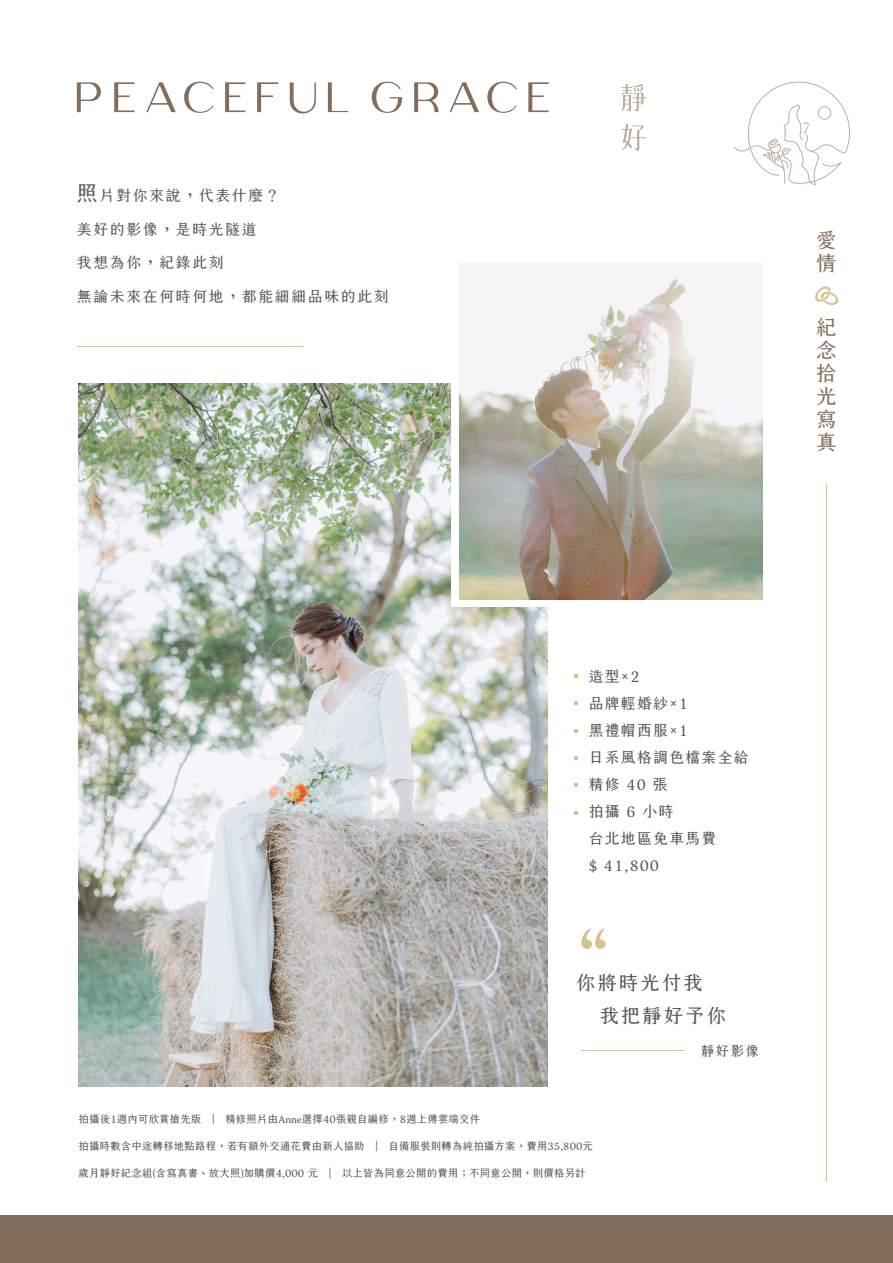
<style>
.page{position:relative;width:893px;height:1263px;background:#fff}
.page>*{position:absolute;margin:0;border:0;box-sizing:border-box;transform-origin:0 0}
.t1{font:20.85px/23px "creamfont 1.0 Regular";color:#836e5e}
.t2{font:19.5px/33px "creamfont 1.0 Regular";letter-spacing:.1em;color:#585656}
.t3{font:15px/27px "creamfont 1.0 Regular";letter-spacing:.075em;color:#585656}
.t4{font:15px "creamfont 1.0 Regular";letter-spacing:.1em;color:#585656}
.t5{font:13.5px "creamfont 1.0 Regular";color:#585656}
.t6{font:10.5px "creamfont 1.0 Regular";letter-spacing:.01em;color:#585656}
.s1{font-size:21px}
</style>
<div class="page">
<svg style="left:77px;top:82px;width:24px;height:30px"></svg>
<svg style="left:114px;top:82px;width:21px;height:30px"></svg>
<svg style="left:146px;top:82px;width:30px;height:30px"></svg>
<svg style="left:184px;top:82px;width:29px;height:31px"></svg>
<svg style="left:225px;top:82px;width:20px;height:30px"></svg>
<svg style="left:257px;top:82px;width:21px;height:30px"></svg>
<svg style="left:290px;top:82px;width:26px;height:31px"></svg>
<svg style="left:328px;top:82px;width:20px;height:30px"></svg>
<svg style="left:372px;top:82px;width:30px;height:31px"></svg>
<svg style="left:414px;top:82px;width:25px;height:30px"></svg>
<svg style="left:449px;top:82px;width:30px;height:30px"></svg>
<svg style="left:487px;top:82px;width:30px;height:31px"></svg>
<svg style="left:528px;top:82px;width:21px;height:30px"></svg>
<svg style="left:734px;top:81px;width:116px;height:104px"></svg>
<svg style="left:581px;top:928px;width:25px;height:21px"></svg>
<hr style="left:581px;top:1050px;width:104px;height:1px;background:#d5c48e">
<hr style="left:826px;top:483px;width:1px;height:699px;background:#d5c48e">
<svg style="left:815px;top:286px;width:23px;height:19px"></svg>
<svg style="left:621px;top:123px;width:25px;height:28px"></svg>
<svg style="left:621px;top:84px;width:26px;height:28px"></svg>
<svg style="left:574px;top:674px;width:4px;height:4px"></svg>
<svg style="left:574px;top:811px;width:4px;height:3px"></svg>
<svg style="left:574px;top:784px;width:4px;height:3px"></svg>
<svg style="left:574px;top:756px;width:4px;height:4px"></svg>
<svg style="left:574px;top:729px;width:4px;height:3px"></svg>
<svg style="left:574px;top:702px;width:4px;height:3px"></svg>
<div style="left:0;top:1215px;width:893px;height:48px;background:#836e5e"></div>
<hr style="left:77px;top:346px;width:226px;height:1px;background:#d5c48e">
<img style="left:79px;top:383px;width:468px;height:703px">
<div style="left:451px;top:256px;width:344px;height:350px;background:#fff"></div>
<img style="left:459px;top:277px;width:304px;height:322px">
<h3 class="t4" style="left:77px;top:182px;width:205px"><span class="s1">照</span>片對你來說，代表什麼？</h3>
<h3 class="t4" style="left:77px;top:215px;width:181px">美好的影像，是時光隧道</h3>
<h3 class="t4" style="left:77px;top:249px;width:148px">我想為你，紀錄此刻</h3>
<h3 class="t4" style="left:77px;top:282px;width:314px">無論未來在何時何地，都能細細品味的此刻</h3>
<h1 class="t1" style="left:816px;top:226px;width:21px">愛情</h1>
<h1 class="t1" style="left:816px;top:313px;width:21px;text-align:justify">紀念拾光寫真</h1>
<h3 class="t3" style="left:589px;top:660px;width:162px">造型×2<br>品牌輕婚紗×1<br>黑禮帽西服×1<br>日系風格調色檔案全給精修 40 張<br>拍攝 6 小時<br>台北地區免車馬費<br>$ 41,800</h3>
<h2 class="t2" style="left:600px;top:964px;width:128px;text-indent:-23px">你將時光付我我把靜好予你</h2>
<p class="t5" style="left:701px;top:1039px;width:60px">靜好影像</p>
<p class="t6" style="left:79px;top:1109px;width:403px">拍攝後1週內可欣賞搶先版 ｜ 精修照片由Anne選擇40張親自編修，8週上傳雲端交件</p>
<p class="t6" style="left:79px;top:1136px;width:516px">拍攝時數含中途轉移地點路程，若有額外交通花費由新人協助 ｜ 自備服裝則轉為純拍攝方案，費用35,800元</p>
<p class="t6" style="left:79px;top:1163px;width:509px">歲月靜好紀念組(含寫真書、放大照)加購價4,000 元 ｜ 以上皆為同意公開的費用；不同意公開，則價格另計</p>
</div>
